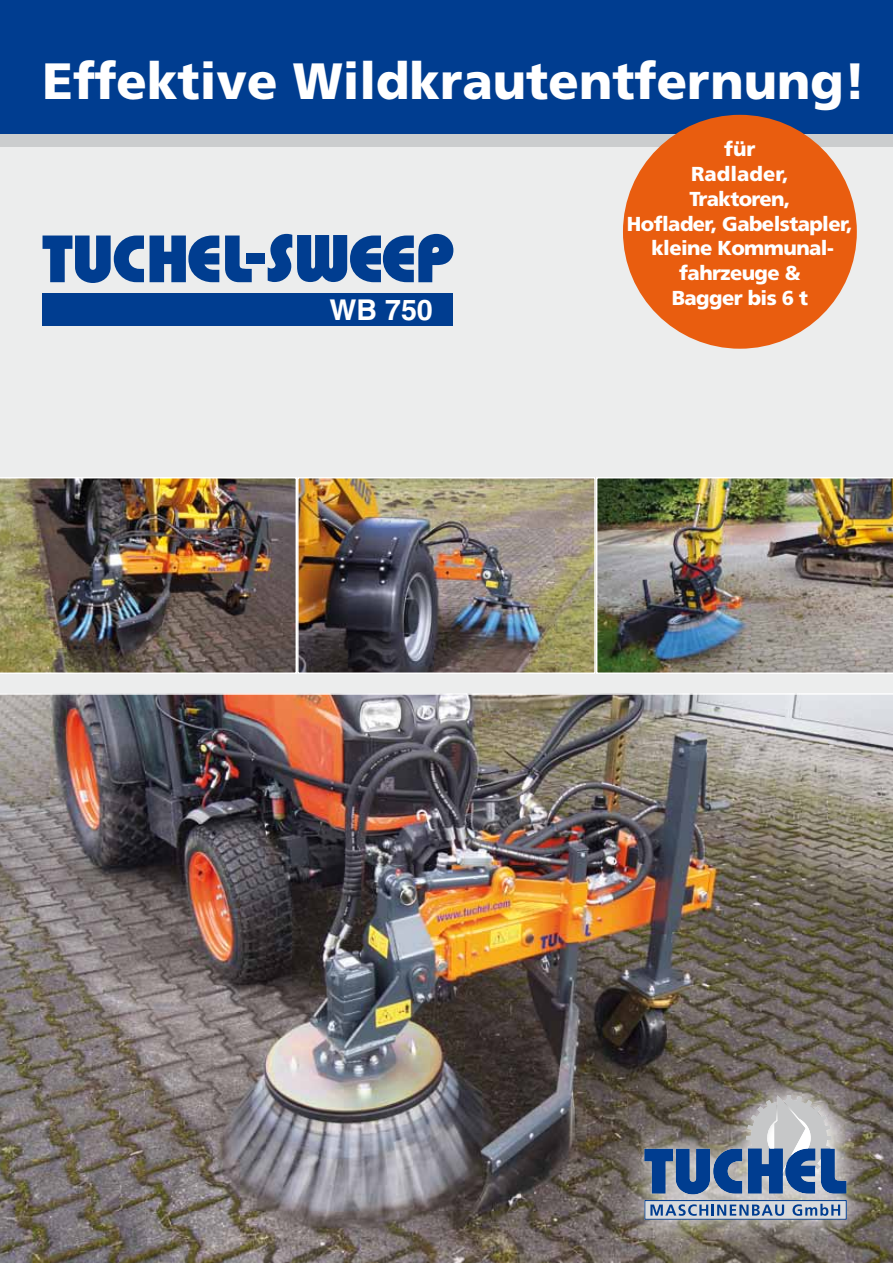
<style>
.page{position:relative;width:893px;height:1263px;background:#fff}
.page>*{position:absolute;margin:0;border:0;box-sizing:border-box;transform-origin:0 0}
.t1{font:900 51px "Frutiger";color:#fff}
.t2{font:700 28.65px "Helvetica";color:#fff}
.t3{font:900 20.25px/24.9px "Frutiger";letter-spacing:-.03em;color:#fff;text-align:center}
</style>
<div class="page">
<div style="left:0;top:134px;width:893px;height:1129px;background:#eceded"></div>
<div style="left:0;top:0;width:893px;height:134px;background:#003d90"></div>
<div style="left:0;top:134px;width:893px;height:13px;background:#cbcdce"></div>
<svg style="left:43px;top:235px;width:101px;height:48px"></svg>
<svg style="left:150px;top:235px;width:69px;height:47px"></svg>
<svg style="left:268px;top:234px;width:185px;height:48px"></svg>
<svg style="left:225px;top:235px;width:27px;height:47px"></svg>
<div style="left:43px;top:294px;width:410px;height:32px;background:#003d90"></div>
<div style="left:246px;top:253px;width:18px;height:11px;background:#003d90"></div>
<img style="left:596px;top:477px;width:297px;height:197px">
<img style="left:0;top:477px;width:297px;height:197px">
<img style="left:300px;top:480px;width:293px;height:191px">
<div style="left:297px;top:477px;width:299px;height:197px;border:2px solid #fff"></div>
<img style="left:0;top:693px;width:893px;height:570px">
<div style="left:623px;top:115px;width:234px;height:234px;background:#e95d0f;border-radius:50%"></div>
<svg style="left:617px;top:1069px;width:258px;height:179px;background:#72695f"></svg>
<div style="left:642px;top:1092px;width:205px;height:128px;background:#fff;opacity:.75"></div>
<h1 class="t1" style="left:43px;top:51px;width:825px">Effektive Wildkrautentfernung!</h1>
<p class="t3" style="left:627px;top:136px;width:227px">für<br>Radlader,<br>Traktoren,<br>Hoflader, Gabelstapler, kleine Kommunal&shy;fahrzeuge &amp;<br>Bagger bis 6 t</p>
<h2 class="t2" style="left:329px;top:292px;width:105px">WB 750</h2>
</div>
